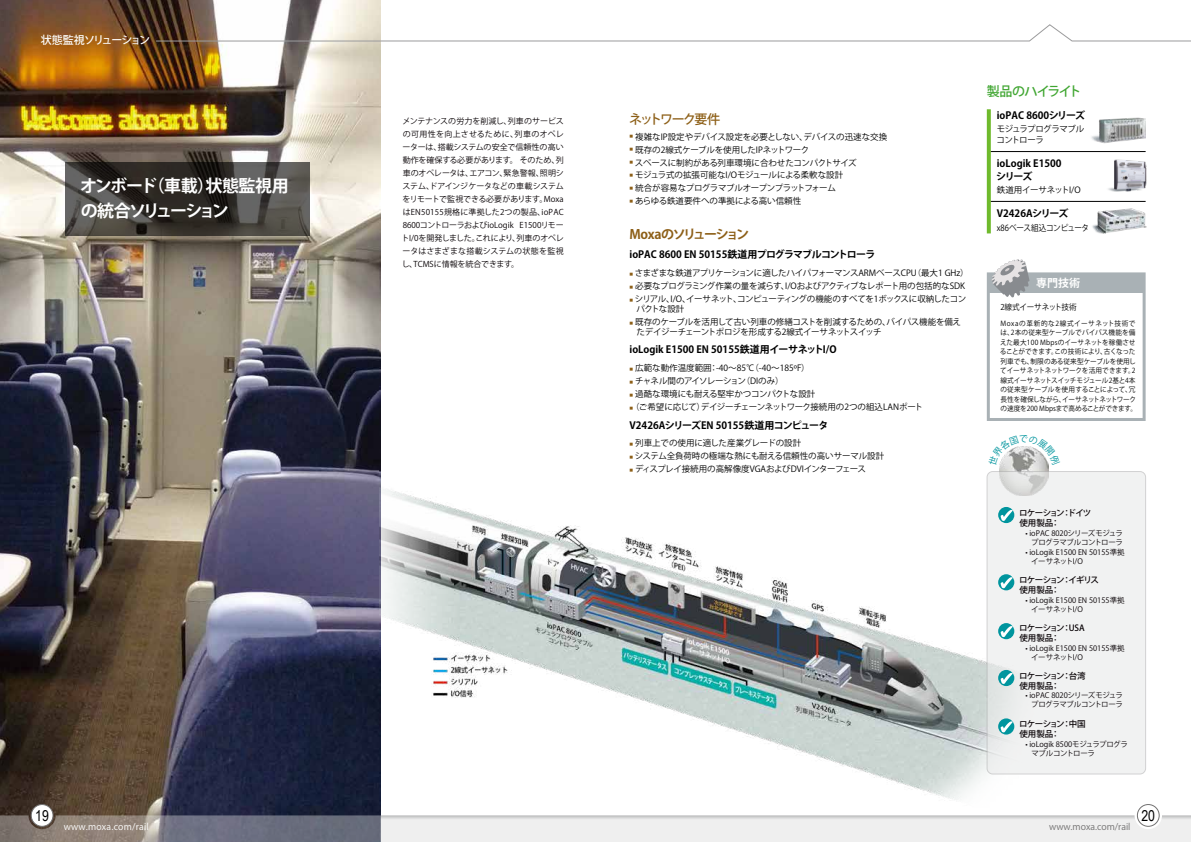
<style>
.page{position:relative;width:1191px;height:842px;background:#fff}
.page>*{position:absolute;margin:0;border:0;box-sizing:border-box;transform-origin:0 0}
.t1{font:700 17px/25px "Koz Go Pro";letter-spacing:-.095em;color:#fff}
.t2{font:15px "Arial Narrow";color:#000}
.t3{font:700 13px "Koz Go Pro";letter-spacing:-.105em;color:#8d5f17}
.t4{font:500 13px "Koz Go Pro";letter-spacing:-.125em;color:#8d5f17}
.t5{font:500 13px "Koz Go Pro";letter-spacing:-.065em;color:#40a631}
.t6{font:500 11px "Koz Go Pro";letter-spacing:-.09em;color:#fff}
.t7{font:700 11px "Koz Go Pro";color:#fff}
.t8{font:700 10px/12.8px "Koz Go Pro";color:#000}
.t9{font:9px "Koz Go Pro";letter-spacing:.025em;color:#fff}
.t10{font:9px "Koz Go Pro";color:#727171}
.t11{font:8.5px/10px "Koz Go Pro";letter-spacing:-.02em;color:#000}
.t12{font:8.5px "Koz Go Pro";color:#000}
.t13{font:8.5px/10px "Koz Go Pro";letter-spacing:-.06em;color:#000}
.t14{font:500 8.5px/10px "Koz Go Pro";letter-spacing:-.07em;color:#080205}
.t15{font:8.5px "Koz Go Pro";letter-spacing:-.04em;color:#000}
.t16{font:8.5px "Koz Go Pro";letter-spacing:-.05em;color:#000}
.t17{font:8.5px "Koz Go Pro";letter-spacing:-.045em;color:#000}
.t18{font:500 8.5px/10px "Koz Go Pro";letter-spacing:-.03em;color:#080205}
.t19{font:8.5px "Koz Go Pro";letter-spacing:-.02em;color:#000;scale:.9 1}
.t20{font:8px/13px "Koz Go Pro";color:#080205;text-align:justify}
.t21{font:8px "Koz Go Pro";letter-spacing:-.02em;color:#000;scale:.95 1}
.t22{font:7.5px/9px "Koz Go Pro";letter-spacing:-.005em;color:#080205}
.t23{font:7.5px/9px "Koz Go Pro";letter-spacing:-.04em;color:#080205;text-align:right}
.t24{font:7.5px/9px "Koz Go Pro";letter-spacing:-.03em;color:#080205}
.t25{font:7px/9.5px "Koz Go Pro";color:#000;scale:.95 1}
.s1{color:#8d5f17}
</style>
<div class="page">
<img style="left:0;top:0;width:381px;height:815px">
<svg style="left:65px;top:162px;width:245px;height:74px;background:#413e39"></svg>
<img style="left:380px;top:486px;width:706px;height:322px">
<hr style="left:990px;top:151px;width:155px;height:1px;background:#000">
<hr style="left:990px;top:201px;width:155px;height:1px;background:#000">
<svg style="left:986px;top:109px;width:4px;height:124px"></svg>
<img style="left:1091px;top:117px;width:55px;height:26px">
<img style="left:1092px;top:208px;width:55px;height:26px">
<img style="left:999px;top:466px;width:49px;height:5px">
<div style="left:987px;top:471px;width:158px;height:303px;background:#f1f2f2;border-radius:6px"></div>
<div style="left:986px;top:471px;width:159px;height:303px;border:1px solid #b3b3b4;border-radius:6px"></div>
<svg style="left:998px;top:507px;width:16px;height:16px"></svg>
<svg style="left:1000px;top:510px;width:12px;height:11px"></svg>
<svg style="left:998px;top:574px;width:16px;height:16px"></svg>
<svg style="left:1000px;top:577px;width:12px;height:11px"></svg>
<svg style="left:998px;top:623px;width:16px;height:16px"></svg>
<svg style="left:1000px;top:626px;width:12px;height:11px"></svg>
<svg style="left:998px;top:670px;width:16px;height:16px"></svg>
<svg style="left:1000px;top:673px;width:12px;height:11px"></svg>
<svg style="left:998px;top:718px;width:16px;height:16px"></svg>
<svg style="left:1000px;top:721px;width:12px;height:11px"></svg>
<img style="left:1108px;top:159px;width:39px;height:33px">
<div style="left:986px;top:272px;width:159px;height:149px;background:#fff;border:3px solid #a9b1b5"></div>
<div style="left:989px;top:274px;width:153px;height:18px;background:#a9b1b5"></div>
<svg style="left:991px;top:259px;width:38px;height:38px"></svg>
<svg style="left:380px;top:24px;width:811px;height:18px"></svg>
<div style="left:1137px;top:804px;width:22px;height:22px;border:1px solid #727171;border-radius:50%"></div>
<div style="left:31px;top:804px;width:22px;height:22px;background:#fff;border-radius:50%"></div>
<div style="left:31px;top:804px;width:22px;height:22px;border:1px solid #727171;border-radius:50%"></div>
<svg style="left:0;top:815px;width:1191px;height:27px"></svg>
<hr style="left:156px;top:41px;width:225px;height:1px;background:#9b9b9c">
<svg style="left:999px;top:446px;width:50px;height:20px"></svg>
<p class="t6" style="left:41px;top:33px;width:111px">状態監視ソリューション</p>
<h1 class="t1" style="left:80px;top:174px;width:210px">オンボード（車載）状態監視用の統合ソリューション</h1>
<p class="t20" style="left:401px;top:115px;width:164px">メンテナンスの労力を削減し、列車のサービスの可用性を向上させるために、列車のオペレーターは、搭載システムの安全で信頼性の高い動作を確保する必要があります。 そのため、列車のオペレータは、エアコン、緊急警報、照明システム、ドアインジケータなどの車載システムをリモートで監視できる必要があります。MoxaはEN50155規格に準拠した2つの製品、ioPAC 8600コントローラおよびioLogik E1500リモートI/0を開発しました。これにより、列車のオペレータはさまざまな搭載システムの状態を監視し、TCMSに情報を統合できます。</p>
<h3 class="t4" style="left:629px;top:111px;width:93px">ネットワーク要件</h3>
<p class="t12" style="left:629px;top:131px;width:259px"><sup>■</sup> 複雑なIP設定やデバイス設定を必要としない、デバイスの迅速な交換</p>
<p class="t11" style="left:629px;top:145px;width:181px"><sup>■</sup> 既存の2線式ケーブルを使用したIPネットワーク</p>
<p class="t11" style="left:629px;top:158px;width:229px"><sup>■</sup> スペースに制約がある列車環境に合わせたコンパクトサイズ</p>
<p class="t11" style="left:629px;top:171px;width:215px"><sup>■</sup> モジュラ式の拡張可能なI/Oモジュールによる柔軟な設計</p>
<p class="t16" style="left:629px;top:183px;width:208px"><sup>■</sup> 統合が容易なプログラマブルオープンプラットフォーム</p>
<p class="t12" style="left:629px;top:195px;width:173px"><sup>■</sup> あらゆる鉄道要件への準拠による高い信頼性</p>
<h3 class="t3" style="left:629px;top:226px;width:121px">Moxaのソリューション</h3>
<p class="t8" style="left:629px;top:249px;width:247px">ioPAC 8600 EN 50155鉄道用プログラマブルコントローラ</p>
<p class="t15" style="left:629px;top:267px;width:341px"><span class="s1">■</span> さまざまな鉄道アプリケーションに適したハイパフォーマンスARMベースCPU（最大1 GHz）</p>
<p class="t11" style="left:629px;top:281px;width:337px"><span class="s1">■</span> 必要なプログラミング作業の量を減らす、I/Oおよびアクティブなレポート用の包括的なSDK</p>
<p class="t13" style="left:636px;top:294px;width:331px;text-indent:-7px"><span class="s1">■</span> シリアル、I/O、イーサネット、コンピューティングの機能のすべてを1ボックスに収納したコンパクトな設計</p>
<p class="t11" style="left:636px;top:317px;width:326px;text-indent:-7px"><span class="s1">■</span> 既存のケーブルを活用して古い列車の修繕コストを削減するための、バイパス機能を備えたデイジーチェーントポロジを形成する2線式イーサネットスイッチ</p>
<p class="t8" style="left:629px;top:344px;width:208px">ioLogik E1500 EN 50155鉄道用イーサネットI/O</p>
<p class="t12" style="left:629px;top:363px;width:182px"><span class="s1">■</span> 広範な動作温度範囲：-40～85℃（-40～185ºF）</p>
<p class="t17" style="left:629px;top:375px;width:156px"><span class="s1">■</span> チャネル間のアイソレーション（DIのみ）</p>
<p class="t11" style="left:629px;top:389px;width:187px"><span class="s1">■</span> 過酷な環境にも耐える堅牢かつコンパクトな設計</p>
<p class="t11" style="left:629px;top:402px;width:295px"><span class="s1">■</span> （ご希望に応じて）デイジーチェーンネットワーク接続用の2つの組込LANポート</p>
<p class="t8" style="left:629px;top:419px;width:200px">V2426AシリーズEN 50155鉄道用コンピュータ</p>
<p class="t12" style="left:629px;top:438px;width:173px"><span class="s1">■</span> 列車上での使用に適した産業グレードの設計</p>
<p class="t12" style="left:629px;top:451px;width:256px"><span class="s1">■</span> システム全負荷時の極端な熱にも耐える信頼性の高いサーマル設計</p>
<p class="t11" style="left:629px;top:464px;width:238px"><span class="s1">■</span> ディスプレイ接続用の高解像度VGAおよびDVIインターフェース</p>
<h3 class="t5" style="left:986px;top:83px;width:96px">製品のハイライト</h3>
<p class="t8" style="left:996px;top:109px;width:90px">ioPAC 8600シリーズ</p>
<p class="t13" style="left:996px;top:124px;width:89px;line-height:10.5px">モジュラプログラマブルコントローラ</p>
<p class="t8" style="left:996px;top:157px;width:67px">ioLogik E1500シリーズ</p>
<p class="t11" style="left:996px;top:185px;width:85px">鉄道用イーサネットI/O</p>
<p class="t8" style="left:996px;top:208px;width:73px">V2426Aシリーズ</p>
<p class="t19" style="left:996px;top:222px;width:104px">x86ベース組込コンピュータ</p>
<p class="t7" style="left:1036px;top:276px;width:45px">専門技術</p>
<p class="t21" style="left:1000px;top:302px;width:82px">2線式イーサネット技術</p>
<p class="t25" style="left:1000px;top:318px;width:146px">Moxaの革新的な2線式イーサネット技術では、2本の従来型ケーブルでバイパス機能を備えた最大100 Mbpsのイーサネットを稼働させることができます。この技術により、古くなった列車でも、制限のある従来型ケーブルを使用してイーサネットネットワークを活用できます。2線式イーサネットスイッチモジュール2基と4本の従来型ケーブルを使用することによって、冗長性を確保しながら、イーサネットネットワークの速度を200 Mbpsまで高めることができます。</p>
<p class="t14" style="left:1019px;top:508px;width:74px">ロケーション：ドイツ使用製品：</p>
<p class="t23" style="left:1025px;top:529px;width:99px">• ioPAC 8020シリーズモジュラプログラマブルコントローラ</p>
<p class="t22" style="left:1031px;top:548px;width:95px;text-indent:-6px">• ioLogik E1500 EN 50155準拠イーサネットI/O</p>
<p class="t14" style="left:1019px;top:575px;width:81px">ロケーション：イギリス使用製品：</p>
<p class="t22" style="left:1031px;top:596px;width:95px;text-indent:-6px">• ioLogik E1500 EN 50155準拠イーサネットI/O</p>
<p class="t18" style="left:1019px;top:623px;width:67px">ロケーション：USA使用製品：</p>
<p class="t22" style="left:1031px;top:643px;width:95px;text-indent:-6px">• ioLogik E1500 EN 50155準拠イーサネットI/O</p>
<p class="t14" style="left:1019px;top:671px;width:68px">ロケーション：台湾使用製品：</p>
<p class="t23" style="left:1025px;top:691px;width:99px">• ioPAC 8020シリーズモジュラプログラマブルコントローラ</p>
<p class="t14" style="left:1019px;top:720px;width:68px">ロケーション：中国使用製品：</p>
<p class="t24" style="left:1031px;top:740px;width:98px;text-indent:-6px">• ioLogik 8500モジュラプログラマブルコントローラ</p>
<h2 class="t2" style="left:35px;top:804px;width:15px">19</h2>
<h2 class="t2" style="left:1141px;top:804px;width:15px">20</h2>
<p class="t9" style="left:64px;top:821px;width:86px">www.moxa.com/rail</p>
<p class="t10" style="left:1049px;top:821px;width:83px">www.moxa.com/rail</p>
</div>
